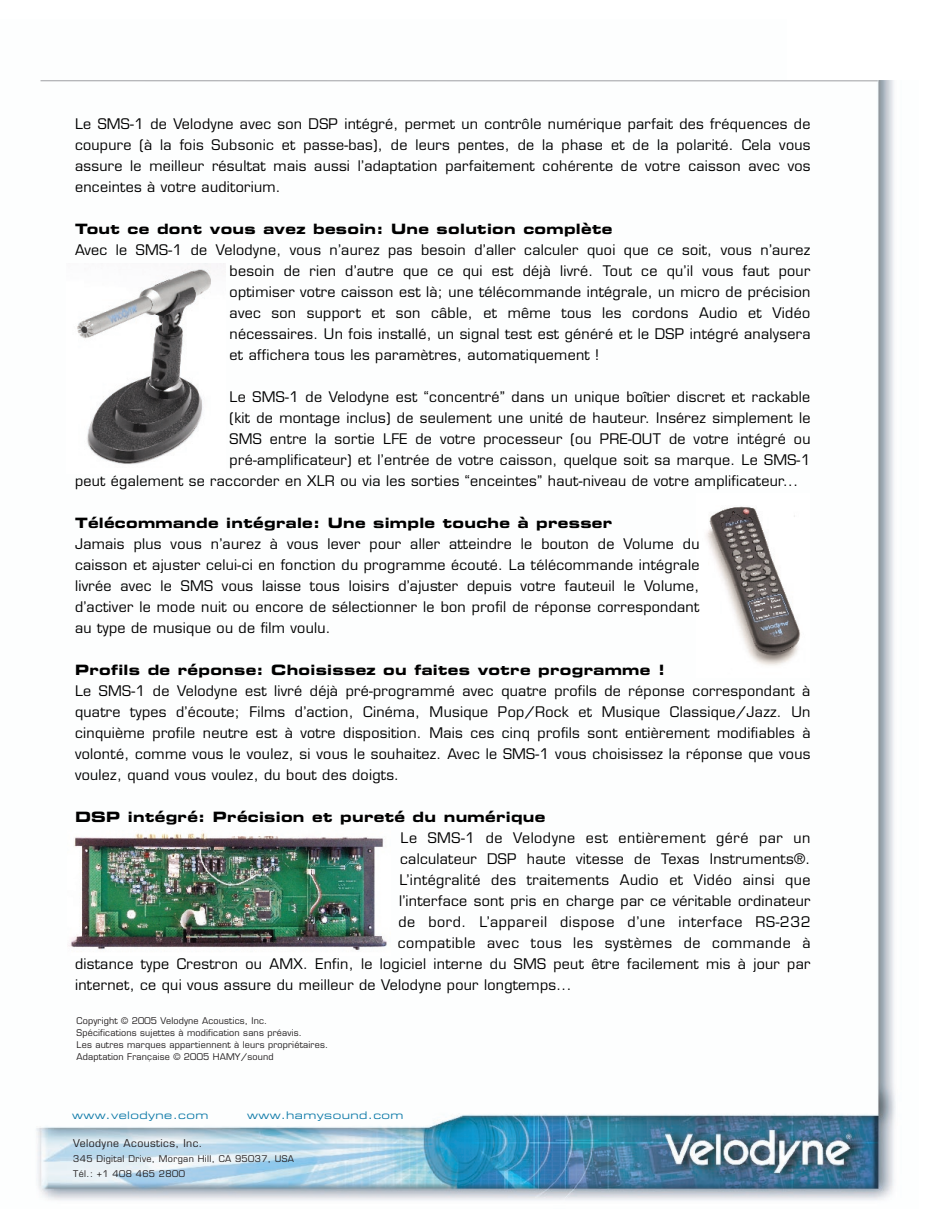
<style>
.page{position:relative;width:928px;height:1215px;background:#fff}
.page>*{position:absolute;margin:0;border:0;box-sizing:border-box;transform-origin:0 0}
.t1{font:14.25px/21px "Eurostile";letter-spacing:.02em;color:#000;text-align:justify}
.t2{font:14.25px "Eurostile Bold Extended Two";letter-spacing:.02em;color:#000}
.t3{font:14.25px "Eurostile";letter-spacing:.04em;color:#000}
.t4{font:10.5px "Eurostile Extended Two";letter-spacing:.04em;color:#0a78a7}
.t5{font:10.5px "Eurostile";letter-spacing:.04em;color:#231f20}
.t6{font:9px/12px "Eurostile";letter-spacing:.02em;color:#231f20}
.t7{font:9px/15px "Eurostile";letter-spacing:.04em;color:#231f20}
</style>
<div class="page">
<img style="left:36px;top:80px;width:860px;height:1120px">
<svg style="left:39px;top:80px;width:839px;height:2px;background:#cccdcf"></svg>
<img style="left:67px;top:830px;width:323px;height:125px">
<img style="left:66px;top:263px;width:159px;height:211px">
<img style="left:696px;top:493px;width:113px;height:184px">
<p class="t1" style="left:75px;top:113px;width:737px">Le SMS-1 de Velodyne avec son DSP intégré, permet un contrôle numérique parfait des fréquences de coupure (à la fois Subsonic et passe-bas), de leurs pentes, de la phase et de la polarité. Cela vous assure le meilleur résultat mais aussi l’adaptation parfaitement cohérente de votre caisson avec vos enceintes à votre auditorium.</p>
<p class="t2" style="left:75px;top:219px;width:539px">Tout ce dont vous avez besoin: Une solution complète</p>
<p class="t1" style="left:229px;top:239px;width:582px;text-indent:-155px">Avec le SMS-1 de Velodyne, vous n’aurez pas besoin d’aller calculer quoi que ce soit, vous n’aurez besoin de rien d’autre que ce qui est déjà livré. Tout ce qu’il vous faut pour optimiser votre caisson est là; une télécommande intégrale, un micro de précision avec son support et son câble, et même tous les cordons Audio et Vidéo nécessaires. Un fois installé, un signal test est généré et le DSP intégré analysera et affichera tous les paramètres, automatiquement !</p>
<p class="t1" style="left:229px;top:386px;width:582px">Le SMS-1 de Velodyne est “concentré” dans un unique boîtier discret et rackable</p>
<p class="t1" style="left:229px;top:407px;width:582px">(kit de montage inclus) de seulement une unité de hauteur. Insérez simplement le</p>
<p class="t1" style="left:229px;top:428px;width:582px">SMS entre la sortie LFE de votre processeur (ou PRE-OUT de votre intégré ou</p>
<p class="t1" style="left:229px;top:449px;width:582px">pré-amplificateur) et l’entrée de votre caisson, quelque soit sa marque. Le SMS-1</p>
<p class="t1" style="left:75px;top:470px;width:724px">peut également se raccorder en XLR ou via les sorties “enceintes” haut-niveau de votre amplificateur...</p>
<p class="t2" style="left:75px;top:513px;width:538px">Télécommande intégrale: Une simple touche à presser</p>
<p class="t1" style="left:75px;top:533px;width:626px">Jamais plus vous n’aurez à vous lever pour aller atteindre le bouton de Volume du caisson et ajuster celui-ci en fonction du programme écouté. La télécommande intégrale livrée avec le SMS vous laisse tous loisirs d’ajuster depuis votre fauteuil le Volume, d’activer le mode nuit ou encore de sélectionner le bon profil de réponse correspondant au type de musique ou de film voulu.</p>
<p class="t2" style="left:75px;top:660px;width:591px">Profils de réponse: Choisissez ou faites votre programme !</p>
<p class="t1" style="left:75px;top:680px;width:737px">Le SMS-1 de Velodyne est livré déjà pré-programmé avec quatre profils de réponse correspondant à quatre types d’écoute; Films d’action, Cinéma, Musique Pop/Rock et Musique Classique/Jazz. Un cinquième profile neutre est à votre disposition. Mais ces cinq profils sont entièrement modifiables à volonté, comme vous le voulez, si vous le souhaitez. Avec le SMS-1 vous choisissez la réponse que vous voulez, quand vous voulez, du bout des doigts.</p>
<p class="t2" style="left:75px;top:807px;width:472px">DSP intégré: Précision et pureté du numérique</p>
<p class="t1" style="left:400px;top:827px;width:411px">Le SMS-1 de Velodyne est entièrement géré par un</p>
<p class="t1" style="left:400px;top:848px;width:411px">calculateur DSP haute vitesse de Texas Instruments®.</p>
<p class="t1" style="left:399px;top:869px;width:412px">L’intégralité des traitements Audio et Vidéo ainsi que</p>
<p class="t1" style="left:399px;top:890px;width:413px">l’interface sont pris en charge par ce véritable ordinateur</p>
<p class="t3" style="left:398px;top:913px;width:413px">de bord. L’appareil dispose d’une interface RS-232</p>
<p class="t3" style="left:398px;top:934px;width:414px">compatible avec tous les systèmes de commande à</p>
<p class="t1" style="left:75px;top:953px;width:737px">distance type Crestron ou AMX. Enfin, le logiciel interne du SMS peut être facilement mis à jour par</p>
<p class="t1" style="left:75px;top:974px;width:498px">internet, ce qui vous assure du meilleur de Velodyne pour longtemps...</p>
<p class="t6" style="left:77px;top:1015px;width:253px">Copyright © 2005 Velodyne Acoustics, Inc.<br>Spécifications sujettes à modification sans préavis.<br>Les autres marques appartiennent à leurs propriétaires.<br>Adaptation Française © 2005 HAMY/sound</p>
<p class="t4" style="left:72px;top:1108px;width:138px">www.velodyne.com</p>
<p class="t4" style="left:247px;top:1108px;width:158px">www.hamysound.com</p>
<p class="t5" style="left:73px;top:1136px;width:131px">Velodyne Acoustics, Inc.</p>
<p class="t7" style="left:73px;top:1151px;width:222px">345 Digital Drive, Morgan Hill, CA 95037, USA<br>Tél.: +1 408 465 2800</p>
</div>
